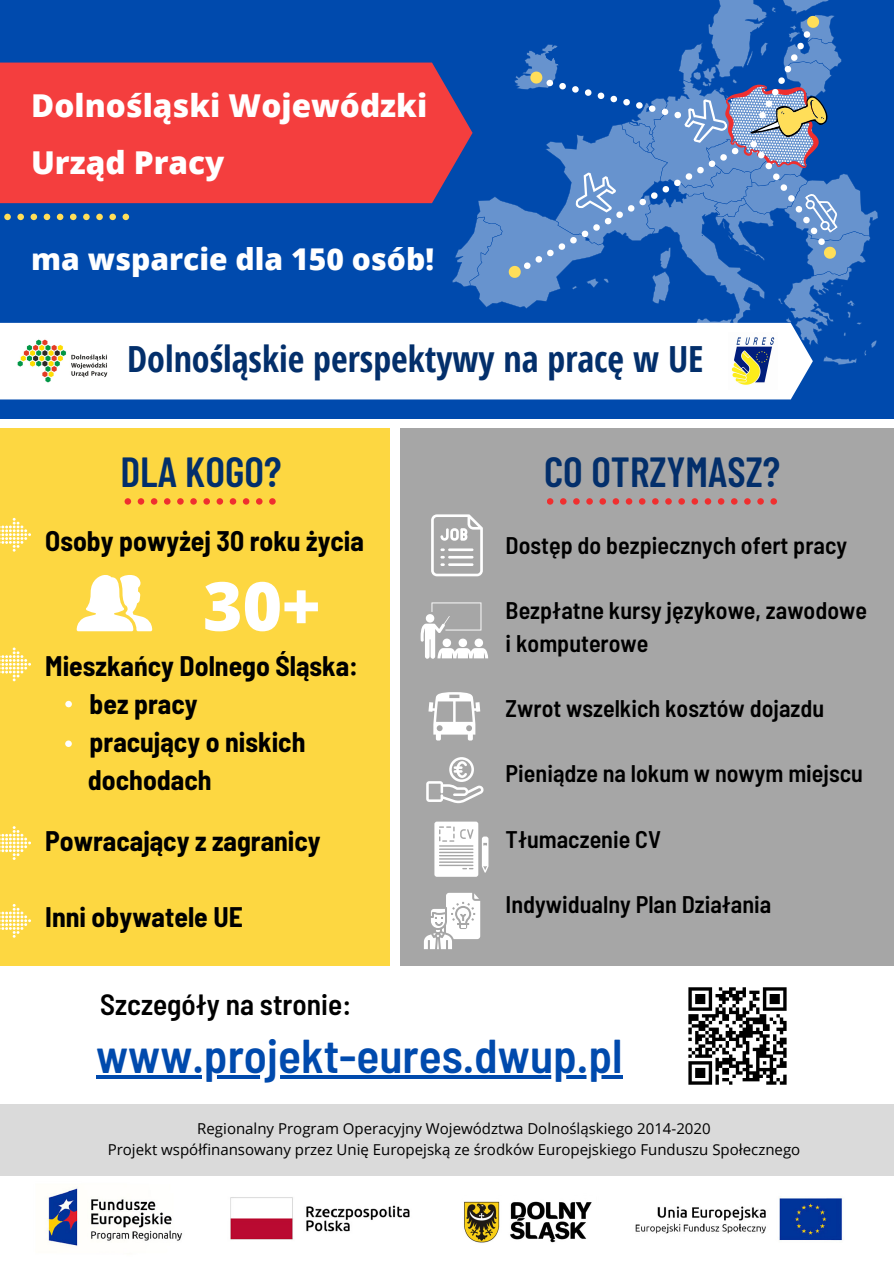
<style>
.page{position:relative;width:894px;height:1264px;background:#fff}
.page>*{position:absolute;margin:0;border:0;box-sizing:border-box;transform-origin:0 0}
.t1{font:800 67.5px "Open Sans";color:#fff}
.t2{font:600 semi-condensed 47.4px "Barlow";color:#004aad}
.t3{font:600 42px "Barlow Condensed";color:#032f6b}
.t4{font:700 36px "Open Sans Condensed";color:#032f6b}
.t5{font:800 31.5px "Open Sans";color:#fff}
.t6{font:800 30px "Open Sans";color:#fff}
.t7{font:600 semi-condensed 29.25px "Barlow";color:#000}
.t8{font:700 semi-condensed 27.6px "Barlow";color:#000}
.t9{font:600 semi-condensed 24px/32.7px "Barlow";color:#000}
.t10{font:15px/20.1px "Open Sans";color:#000;text-align:center}
.s1{color:#fdd741}
</style>
<div class="page">
<div style="left:0;top:0;width:893px;height:419px;background:#004aad"></div>
<div style="left:0;top:63px;width:450px;height:140px;background:#f43e3e"></div>
<div style="left:0;top:428px;width:390px;height:539px;background:#fdd741"></div>
<div style="left:0;top:323px;width:808px;height:76px;background:#fff"></div>
<div style="left:400px;top:428px;width:493px;height:537px;background:#a6a6a6"></div>
<svg style="left:434px;top:821px;width:54px;height:55px"></svg>
<svg style="left:426px;top:757px;width:57px;height:46px"></svg>
<svg style="left:428px;top:692px;width:52px;height:48px"></svg>
<svg style="left:420px;top:602px;width:68px;height:56px"></svg>
<svg style="left:431px;top:514px;width:51px;height:62px"></svg>
<img style="left:2px;top:1175px;width:891px;height:71px">
<div style="left:0;top:1104px;width:893px;height:71px;background:#dadada"></div>
<svg style="left:547px;top:498px;width:229px;height:6px"></svg>
<img style="left:728px;top:370px;width:49px;height:19px">
<svg style="left:424px;top:892px;width:56px;height:57px"></svg>
<svg style="left:124px;top:498px;width:151px;height:6px"></svg>
<svg style="left:0;top:518px;width:31px;height:33px"></svg>
<svg style="left:0;top:826px;width:31px;height:34px"></svg>
<svg style="left:0;top:647px;width:31px;height:34px"></svg>
<svg style="left:0;top:904px;width:31px;height:33px"></svg>
<svg style="left:65px;top:740px;width:7px;height:7px"></svg>
<svg style="left:65px;top:701px;width:7px;height:6px"></svg>
<div style="left:0;top:965px;width:893px;height:40px;background:#fff"></div>
<img style="left:688px;top:987px;width:99px;height:98px">
<svg style="left:77px;top:575px;width:75px;height:56px"></svg>
<img style="left:459px;top:1196px;width:136px;height:49px">
<svg style="left:4px;top:214px;width:125px;height:6px"></svg>
<svg style="left:450px;top:0;width:428px;height:370px"></svg>
<img style="left:11px;top:332px;width:103px;height:57px">
<hr style="left:96px;top:1075px;width:526px;height:3px;background:#004aad">
<h3 class="t5" style="left:31px;top:83px;width:397px">Dolnośląski Wojewódzki</h3>
<h3 class="t5" style="left:31px;top:140px;width:195px">Urząd Pracy</h3>
<p class="t6" style="left:31px;top:238px;width:404px">ma wsparcie dla 150 osób!</p>
<h3 class="t4" style="left:127px;top:333px;width:577px">Dolnośląskie perspektywy na pracę w UE</h3>
<h3 class="t3" style="left:120px;top:445px;width:162px">DLA KOGO?</h3>
<h3 class="t3" style="left:544px;top:445px;width:237px">CO OTRZYMASZ?</h3>
<p class="t8" style="left:45px;top:523px;width:320px">Osoby powyżej 30 roku życia</p>
<h1 class="t1" style="left:203px;top:558px;width:119px">30+</h1>
<p class="t8" style="left:45px;top:648px;width:314px">Mieszkańcy Dolnego Śląska:</p>
<p class="t8" style="left:89px;top:686px;width:110px">bez pracy</p>
<p class="t8" style="left:89px;top:724px;width:217px">pracujący o niskich</p>
<p class="t8" style="left:45px;top:762px;width:168px"><span class="s1">__</span> dochodach</p>
<p class="t8" style="left:45px;top:823px;width:277px">Powracający z zagranicy</p>
<p class="t8" style="left:45px;top:899px;width:199px">Inni obywatele UE</p>
<p class="t9" style="left:505px;top:528px;width:343px">Dostęp do bezpiecznych ofert pracy</p>
<p class="t9" style="left:505px;top:593px;width:363px">Bezpłatne kursy językowe, zawodowe i komputerowe</p>
<p class="t9" style="left:505px;top:691px;width:320px">Zwrot wszelkich kosztów dojazdu</p>
<p class="t9" style="left:505px;top:756px;width:359px">Pieniądze na lokum w nowym miejscu</p>
<p class="t9" style="left:505px;top:821px;width:157px">Tłumaczenie CV</p>
<p class="t9" style="left:505px;top:887px;width:267px">Indywidualny Plan Działania</p>
<p class="t7" style="left:100px;top:986px;width:252px">Szczegóły na stronie:</p>
<h2 class="t2" style="left:96px;top:1025px;width:527px">www.projekt-eures.dwup.pl</h2>
<p class="t10" style="left:108px;top:1118px;width:694px">Regionalny Program Operacyjny Województwa Dolnośląskiego 2014-2020<br>Projekt współfinansowany przez Unię Europejską ze środków Europejskiego Funduszu Społecznego</p>
</div>
